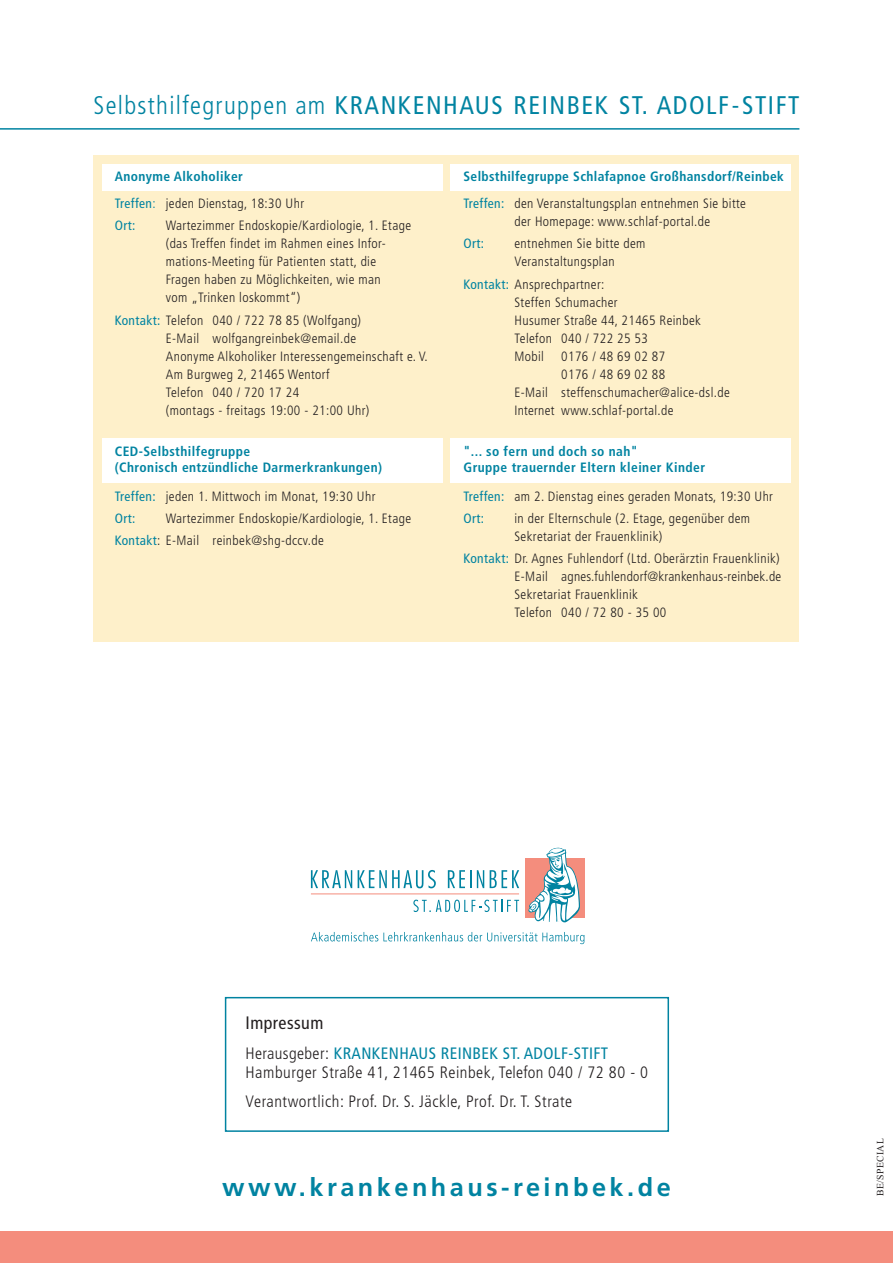
<style>
.page{position:relative;width:893px;height:1263px;background:#fff}
.page>*{position:absolute;margin:0;border:0;box-sizing:border-box;transform-origin:0 0}
.t1{font:condensed 25.5px "Frutiger";letter-spacing:.06em;color:#0083a1}
.t2{font:700 25.35px "Frutiger";letter-spacing:.14em;color:#0083a1}
.t3{font:condensed 18px "Frutiger";letter-spacing:.025em;color:#231f20}
.t4{font:300 condensed 16.5px/19.5px "Frutiger";letter-spacing:.035em;color:#231f20}
.t5{font:300 condensed 13.5px/18px "Frutiger";letter-spacing:.03em;color:#231f20}
.t6{font:700 condensed 13.5px/16.5px "Frutiger";letter-spacing:.03em;color:#0083a1}
.t7{font:condensed 13.5px "Frutiger";letter-spacing:.03em;color:#0083a1}
.t8{font:9.75px "Times New Roman";letter-spacing:.035em;color:#231f20}
.s1{font-weight:300}
.s2{font-weight:700;color:#0083a1}
.s3{font-weight:400;color:#0083a1}
.s4{color:#0083a1}
.s5{font-weight:400}
.s6{font-weight:300;color:#231f20}
</style>
<div class="page">
<div style="left:94px;top:156px;width:705px;height:486px;background:#fef0ca"></div>
<div style="left:0;top:1231px;width:893px;height:32px;background:#f48d7d"></div>
<svg style="left:311px;top:870px;width:41px;height:18px"></svg>
<svg style="left:358px;top:870px;width:78px;height:18px"></svg>
<svg style="left:448px;top:870px;width:23px;height:18px"></svg>
<svg style="left:477px;top:870px;width:7px;height:18px"></svg>
<svg style="left:490px;top:870px;width:29px;height:18px"></svg>
<svg style="left:413px;top:900px;width:106px;height:12px"></svg>
<div style="left:525px;top:858px;width:59px;height:60px;background:#f48d7d"></div>
<svg style="left:528px;top:848px;width:52px;height:75px"></svg>
<hr style="left:311px;top:893px;width:208px;height:1px;background:#f48d7d">
<svg style="left:311px;top:932px;width:273px;height:12px"></svg>
<hr style="left:0;top:128px;width:799px;height:2px;background:#0083a1">
<div style="left:102px;top:439px;width:340px;height:44px;background:#fff"></div>
<div style="left:451px;top:439px;width:340px;height:44px;background:#fff"></div>
<div style="left:451px;top:164px;width:340px;height:26px;background:#fff"></div>
<div style="left:102px;top:164px;width:340px;height:26px;background:#fff"></div>
<div style="left:225px;top:997px;width:444px;height:135px;border:2px solid #0083a1"></div>
<h1 class="t1" style="left:94px;top:95px;width:707px"><span class="s1">Selbsthilfegruppen am</span> KRANKENHAUS REINBEK ST. ADOLF-STIFT</h1>
<p class="t5" style="left:115px;top:164px;width:191px;line-height:27px"><span class="s2">Anonyme Alkoholiker<br></span><span class="s3">Treffen</span><span class="s4">:</span> jeden Dienstag, 18:30 Uhr</p>
<p class="t7" style="left:115px;top:220px;width:22px">Ort:</p>
<p class="t5" style="left:166px;top:218px;width:247px">Wartezimmer Endoskopie/Kardiologie, 1. Etage (das Treffen findet im Rahmen eines Infor&shy;mations-Meeting für Patienten statt, die Fragen haben zu Möglichkeiten, wie man<br>vom „Trinken loskommt“)</p>
<p class="t5" style="left:166px;top:312px;width:263px;text-indent:-51px"><span class="s3">Kontakt:</span> Telefon 040 / 722 78 85 (Wolfgang)<br>E-Mail wolfgangreinbek@email.de<br>Anonyme Alkoholiker Interessengemeinschaft e. V.<br>Am Burgweg 2, 21465 Wentorf<br>Telefon 040 / 720 17 24<br>(montags - freitags 19:00 - 21:00 Uhr)</p>
<p class="t6" style="left:115px;top:444px;width:269px">CED-Selbsthilfegruppe<br>(Chronisch entzündliche Darmerkrankungen)</p>
<p class="t5" style="left:115px;top:486px;width:262px;line-height:22.2px"><span class="s3">Treffen:</span> jeden 1. Mittwoch im Monat, 19:30 Uhr<br><span class="s3">Ort:</span></p>
<p class="t5" style="left:115px;top:508px;width:298px;line-height:22.2px;text-indent:51px">Wartezimmer Endoskopie/Kardiologie, 1. Etage<br><span class="s3">Kontakt</span>: E-Mail reinbek@shg-dccv.de</p>
<p class="t6" style="left:463px;top:164px;width:322px;line-height:27px">Selbsthilfegruppe Schlafapnoe Großhansdorf/Reinbek<br><span class="s5">Treffen:</span> <span class="s6">den Veranstaltungsplan entnehmen Sie bitte</span></p>
<p class="t5" style="left:514px;top:213px;width:197px">der Homepage: www.schlaf-portal.de</p>
<p class="t7" style="left:463px;top:238px;width:22px">Ort:</p>
<p class="t5" style="left:514px;top:236px;width:133px">entnehmen Sie bitte dem<br>Veranstaltungsplan</p>
<p class="t5" style="left:514px;top:276px;width:188px;text-indent:-51px"><span class="s3">Kontakt:</span> Ansprechpartner:<br>Steffen Schumacher<br>Husumer Straße 44, 21465 Reinbek<br>Telefon 040 / 722 25 53<br>Mobil</p>
<p class="t5" style="left:561px;top:348px;width:105px">0176 / 48 69 02 87</p>
<p class="t5" style="left:561px;top:366px;width:105px">0176 / 48 69 02 88</p>
<p class="t5" style="left:514px;top:384px;width:217px">E-Mail steffenschumacher@alice-dsl.de</p>
<p class="t5" style="left:514px;top:402px;width:161px">Internet www.schlaf-portal.de</p>
<p class="t6" style="left:463px;top:444px;width:243px">"... so fern und doch so nah"<br>Gruppe trauernder Eltern kleiner Kinder</p>
<p class="t5" style="left:463px;top:486px;width:311px;line-height:22.2px"><span class="s3">Treffen:</span> am 2. Dienstag eines geraden Monats, 19:30 Uhr<br><span class="s3">Ort:</span></p>
<p class="t5" style="left:514px;top:511px;width:237px">in der Elternschule (2. Etage, gegenüber dem<br>Sekretariat der Frauenklinik)</p>
<p class="t5" style="left:514px;top:551px;width:268px;text-indent:-51px"><span class="s3">Kontakt:</span> Dr. Agnes Fuhlendorf (Ltd. Oberärztin Frauenklinik)<br>E-Mail agnes.fuhlendorf@krankenhaus-reinbek.de Sekretariat Frauenklinik<br>Telefon 040 / 72 80 - 35 00</p>
<h3 class="t3" style="left:246px;top:1015px;width:79px">Impressum</h3>
<p class="t4" style="left:246px;top:1044px;width:404px">Herausgeber: <span class="s3">KRANKENHAUS REINBEK ST. ADOLF-STIFT<br></span>Hamburger Straße 41, 21465 Reinbek, Telefon 040 / 72 80 - 0</p>
<p class="t4" style="left:246px;top:1093px;width:328px">Verantwortlich: Prof. Dr. S. Jäckle, Prof. Dr. T. Strate</p>
<h2 class="t2" style="left:222px;top:1177px;width:450px">www.krankenhaus-reinbek.de</h2>
<p class="t8" style="left:874px;top:1196px;width:59px;rotate:-90deg">BE/SPECIAL</p>
</div>
